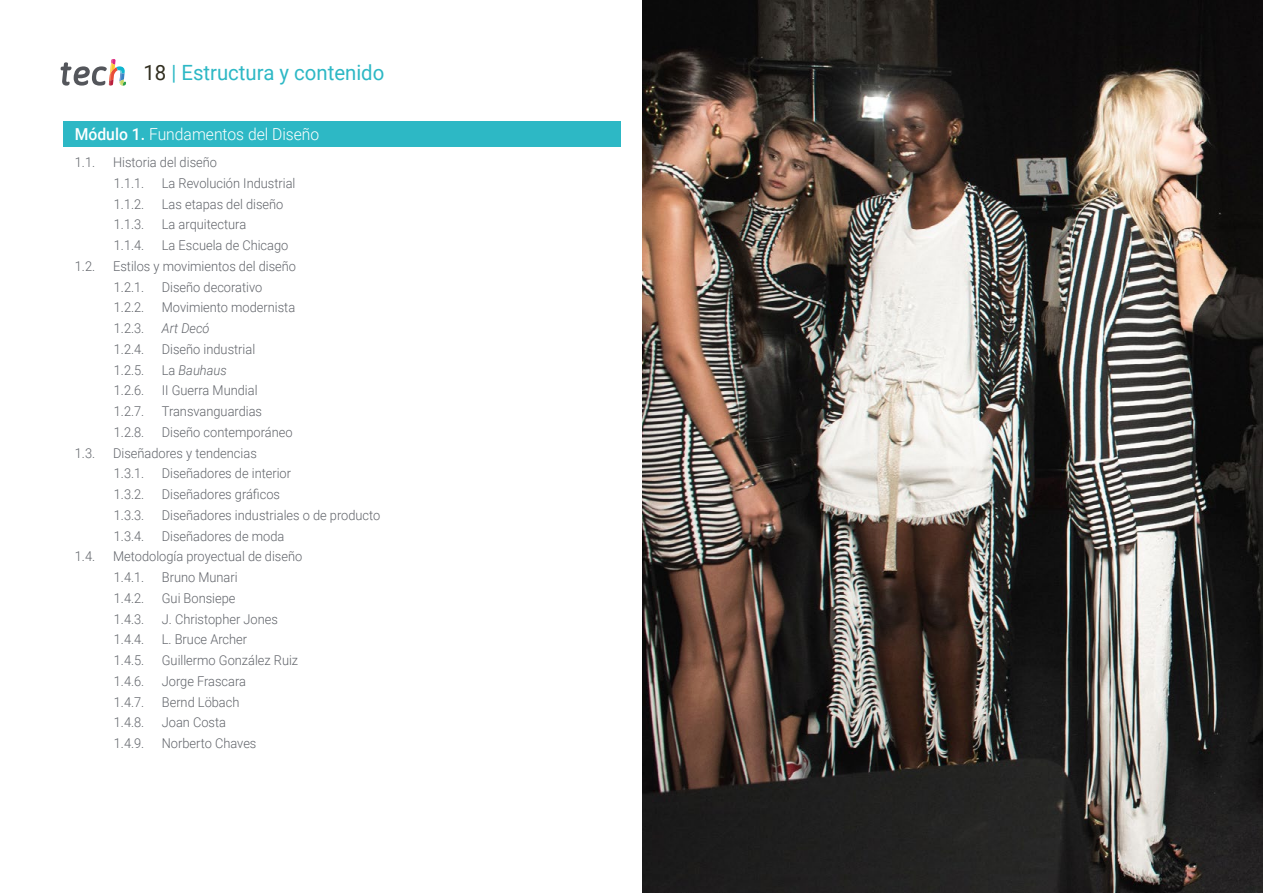
<style>
.page{position:relative;width:1263px;height:893px;background:#fff}
.page>*{position:absolute;margin:0;border:0;box-sizing:border-box;transform-origin:0 0}
.t1{font:21px "Roboto";color:#2db8c5}
.t2{font:300 16.5px "Roboto";color:#fff;scale:.95 1}
.t3{font:300 13.5px/20.7px "Roboto";color:#61646a;scale:.95 1}
.t4{font:italic 300 13.5px "Roboto";color:#61646a;scale:.95 1}
.s1{color:#312e20}
.s2{font-weight:500}
.s3{font-style:normal}
</style>
<div class="page">
<div style="left:64px;top:121px;width:557px;height:25px;background:#2db8c5"></div>
<svg style="left:61px;top:59px;width:65px;height:27px"></svg>
<img style="left:642px;top:0;width:621px;height:893px">
<h1 class="t1" style="left:144px;top:57px;width:242px"><span class="s1">18</span> | Estructura y contenido</h1>
<p class="t2" style="left:75px;top:123px;width:259px"><span class="s2">Módulo 1.</span> Fundamentos del Diseño</p>
<p class="t3" style="left:75px;top:151px;width:23px">1.1.</p>
<p class="t3" style="left:113px;top:151px;width:111px">Historia del diseño<br>1.1.1.</p>
<p class="t3" style="left:162px;top:172px;width:142px">La Revolución Industrial</p>
<p class="t3" style="left:114px;top:193px;width:34px">1.1.2.</p>
<p class="t3" style="left:162px;top:193px;width:129px">Las etapas del diseño</p>
<p class="t3" style="left:114px;top:214px;width:34px">1.1.3.</p>
<p class="t3" style="left:162px;top:214px;width:90px">La arquitectura</p>
<p class="t3" style="left:114px;top:234px;width:34px">1.1.4.</p>
<p class="t3" style="left:162px;top:234px;width:135px">La Escuela de Chicago</p>
<p class="t3" style="left:75px;top:255px;width:23px">1.2.</p>
<p class="t3" style="left:113px;top:255px;width:194px">Estilos y movimientos del diseño<br>1.2.1.</p>
<p class="t3" style="left:162px;top:276px;width:107px">Diseño decorativo</p>
<p class="t3" style="left:114px;top:297px;width:34px">1.2.2.</p>
<p class="t3" style="left:162px;top:297px;width:142px">Movimiento modernista</p>
<p class="t3" style="left:114px;top:317px;width:34px">1.2.3.</p>
<p class="t4" style="left:162px;top:319px;width:52px">Art Decó</p>
<p class="t3" style="left:114px;top:338px;width:34px">1.2.4.</p>
<p class="t3" style="left:162px;top:338px;width:100px">Diseño industrial</p>
<p class="t3" style="left:114px;top:359px;width:34px">1.2.5.</p>
<p class="t4" style="left:162px;top:360px;width:70px"><span class="s3">La</span> Bauhaus</p>
<p class="t3" style="left:114px;top:380px;width:34px">1.2.6.</p>
<p class="t3" style="left:162px;top:380px;width:102px">II Guerra Mundial</p>
<p class="t3" style="left:114px;top:400px;width:34px">1.2.7.</p>
<p class="t3" style="left:162px;top:400px;width:107px">Transvanguardias</p>
<p class="t3" style="left:114px;top:421px;width:34px">1.2.8.</p>
<p class="t3" style="left:162px;top:421px;width:139px">Diseño contemporáneo</p>
<p class="t3" style="left:75px;top:442px;width:23px">1.3.</p>
<p class="t3" style="left:113px;top:442px;width:153px">Diseñadores y tendencias<br>1.3.1.</p>
<p class="t3" style="left:162px;top:463px;width:138px">Diseñadores de interior</p>
<p class="t3" style="left:114px;top:483px;width:34px">1.3.2.</p>
<p class="t3" style="left:162px;top:483px;width:126px">Diseñadores gráficos</p>
<p class="t3" style="left:114px;top:504px;width:34px">1.3.3.</p>
<p class="t3" style="left:162px;top:504px;width:232px">Diseñadores industriales o de producto</p>
<p class="t3" style="left:114px;top:525px;width:34px">1.3.4.</p>
<p class="t3" style="left:162px;top:525px;width:130px">Diseñadores de moda</p>
<p class="t3" style="left:75px;top:546px;width:23px">1.4.</p>
<p class="t3" style="left:113px;top:546px;width:201px">Metodología proyectual de diseño<br>1.4.1.</p>
<p class="t3" style="left:162px;top:566px;width:81px">Bruno Munari</p>
<p class="t3" style="left:114px;top:587px;width:34px">1.4.2.</p>
<p class="t3" style="left:162px;top:587px;width:79px">Gui Bonsiepe</p>
<p class="t3" style="left:114px;top:608px;width:34px">1.4.3.</p>
<p class="t3" style="left:162px;top:608px;width:124px">J. Christopher Jones</p>
<p class="t3" style="left:114px;top:629px;width:34px">1.4.4.</p>
<p class="t3" style="left:162px;top:629px;width:91px">L. Bruce Archer</p>
<p class="t3" style="left:114px;top:649px;width:34px">1.4.5.</p>
<p class="t3" style="left:162px;top:649px;width:145px">Guillermo González Ruiz</p>
<p class="t3" style="left:114px;top:670px;width:34px">1.4.6.</p>
<p class="t3" style="left:162px;top:670px;width:90px">Jorge Frascara</p>
<p class="t3" style="left:114px;top:691px;width:34px">1.4.7.</p>
<p class="t3" style="left:162px;top:691px;width:83px">Bernd Löbach</p>
<p class="t3" style="left:114px;top:712px;width:34px">1.4.8.</p>
<p class="t3" style="left:162px;top:712px;width:69px">Joan Costa</p>
<p class="t3" style="left:114px;top:732px;width:34px">1.4.9.</p>
<p class="t3" style="left:162px;top:732px;width:101px">Norberto Chaves</p>
</div>
